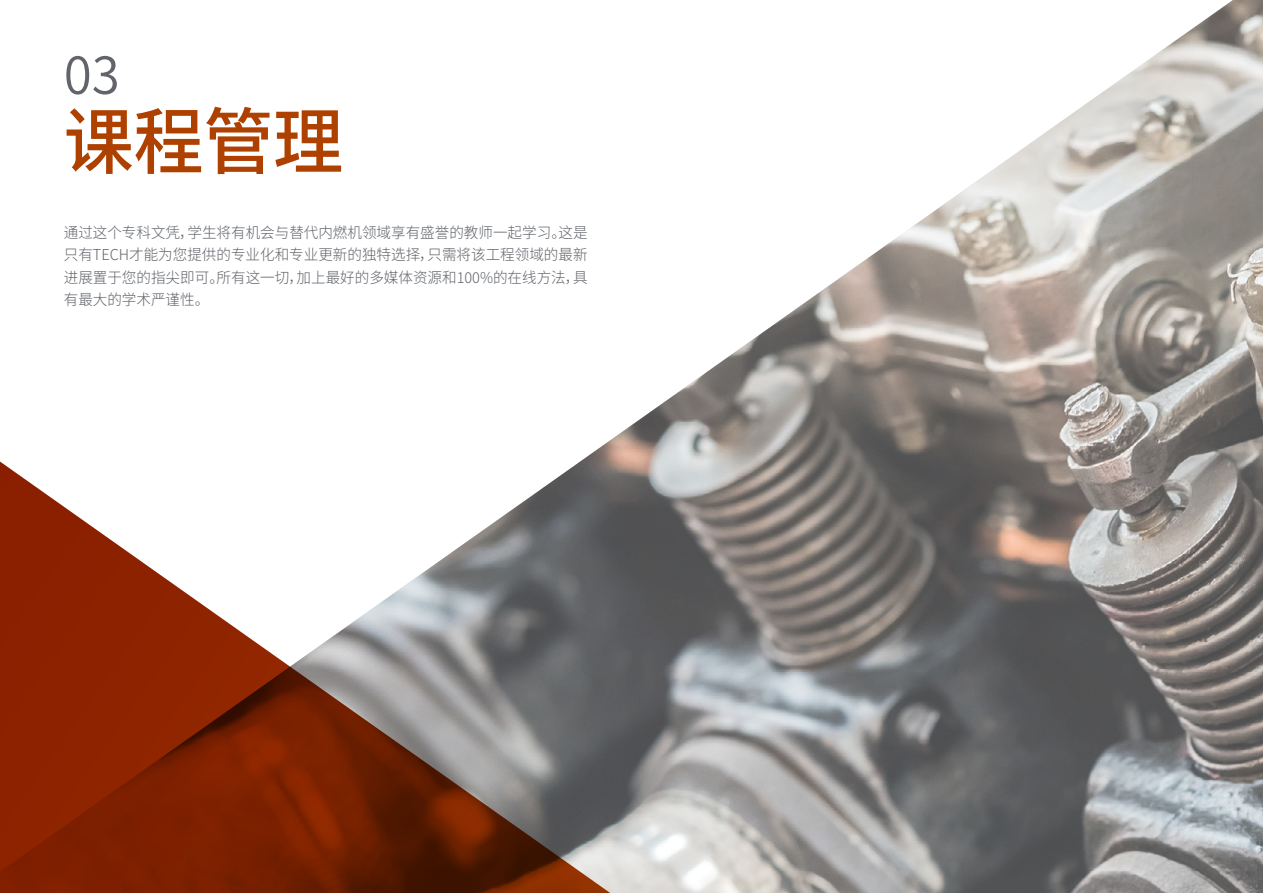
<style>
.page{position:relative;width:1263px;height:893px;background:#fff}
.page>*{position:absolute;margin:0;border:0;box-sizing:border-box;transform-origin:0 0}
.t1{font:500 72px "Source Han Sans CN";color:#ae4000}
.t2{font:52.5px "Source Han Sans CN";color:#61646a}
.t3{font:300 15px/22.5px "Source Han Sans CN";color:#61646a;text-align:justify}
</style>
<div class="page">
<img style="left:602px;top:0;width:661px;height:893px">
<svg style="left:0;top:446px;width:640px;height:447px"></svg>
<h2 class="t2" style="left:64px;top:45px;width:57px">03</h2>
<h1 class="t1" style="left:64px;top:101px;width:281px">课程管理</h1>
<p class="t3" style="left:64px;top:221px;width:525px">通过这个专科文凭，学生将有机会与替代内燃机领域享有盛誉的教师一起学习。这是只有TECH才能为您提供的专业化和专业更新的独特选择，只需将该工程领域的最新进展置于您的指尖即可。所有这一切，加上最好的多媒体资源和100%的在线方法，具有最大的学术严谨性。</p>
</div>
